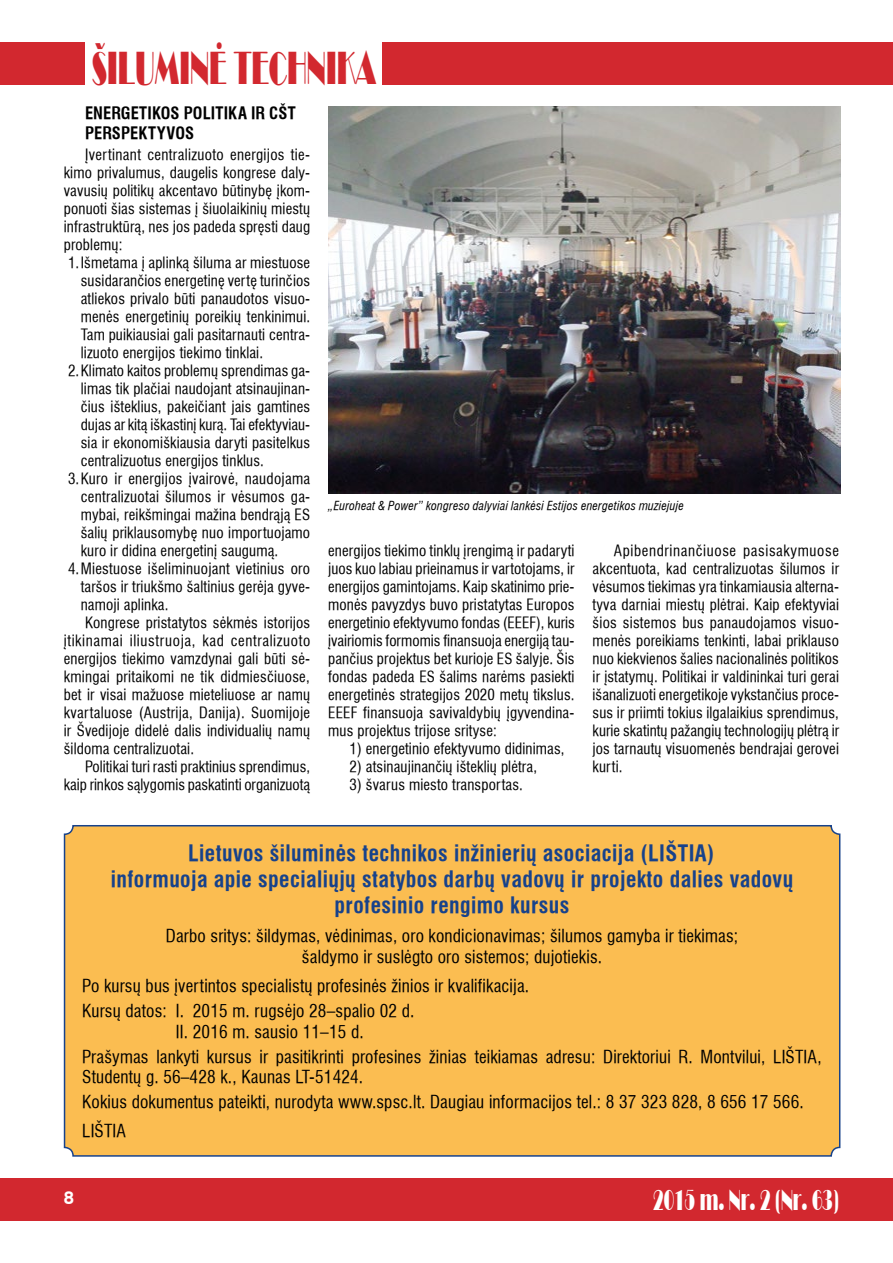
<style>
.page{position:relative;width:893px;height:1263px;background:#fff}
.page>*{position:absolute;margin:0;border:0;box-sizing:border-box;transform-origin:0 0}
.t1{font:48px "Broadway Normal";color:#d2282f;scale:.54 1}
.t2{font:30px "Broadway Normal";color:#fff;scale:.54 1}
.t3{font:700 condensed 21.75px/26.1px "Helvetica LT";letter-spacing:.02em;color:#17428b;text-align:center}
.t4{font:700 18px "Helvetica LT";color:#fff}
.t5{font:condensed 17.25px/24.9px "Helvetica LT";letter-spacing:.01em;color:#000}
.t6{font:700 condensed 16.5px/19.8px "Helvetica LT";letter-spacing:.005em;color:#000}
.t7{font:condensed 15px/18px "Helvetica LT";letter-spacing:.01em;color:#000;text-align:justify}
.t8{font:condensed 15px "Helvetica LT";letter-spacing:.04em;color:#000}
.t9{font:italic condensed 12px "Helvetica LT";letter-spacing:.015em;color:#000}
</style>
<div class="page">
<div style="left:383px;top:43px;width:510px;height:42px;background:#d2282f"></div>
<div style="left:0;top:1178px;width:893px;height:42px;background:#d2282f"></div>
<div style="left:0;top:43px;width:85px;height:42px;background:#d2282f"></div>
<div style="left:65px;top:826px;width:775px;height:330px;background:#fbbd51;border-radius:9px"></div>
<div style="left:64px;top:825px;width:776px;height:332px;border:2px solid #17428b;border-radius:9px"></div>
<img style="left:328px;top:106px;width:512px;height:387px">
<h1 class="t1" style="left:92px;top:40px;width:528px">ÐILUMINË TECHNIKA</h1>
<p class="t6" style="left:85px;top:103px;width:212px">ENERGETIKOS POLITIKA IR CŠT<br>PERSPEKTYVOS</p>
<p class="t7" style="left:85px;top:146px;width:227px">Įvertinant centralizuoto energijos tie-</p>
<p class="t7" style="left:64px;top:164px;width:248px">kimo privalumus, daugelis kongrese daly-</p>
<p class="t7" style="left:64px;top:182px;width:248px">vavusių politikų akcentavo būtinybę įkom-</p>
<p class="t7" style="left:64px;top:200px;width:248px">ponuoti šias sistemas į šiuolaikinių miestų</p>
<p class="t7" style="left:64px;top:218px;width:248px">infrastruktūrą, nes jos padeda spręsti daug</p>
<p class="t7" style="left:64px;top:236px;width:60px">problemų:</p>
<p class="t7" style="left:68px;top:254px;width:244px">1.Išmetama į aplinką šiluma ar miestuose</p>
<p class="t7" style="left:81px;top:272px;width:231px">susidarančios energetinę vertę turinčios</p>
<p class="t7" style="left:81px;top:290px;width:231px">atliekos privalo būti panaudotos visuo-</p>
<p class="t7" style="left:81px;top:308px;width:231px">menės energetinių poreikių tenkinimui.</p>
<p class="t7" style="left:81px;top:326px;width:231px">Tam puikiausiai gali pasitarnauti centra-</p>
<p class="t7" style="left:81px;top:344px;width:184px">lizuoto energijos tiekimo tinklai.</p>
<p class="t7" style="left:68px;top:362px;width:244px">2.Klimato kaitos problemų sprendimas ga-</p>
<p class="t7" style="left:81px;top:380px;width:231px">limas tik plačiai naudojant atsinaujinan-</p>
<p class="t7" style="left:81px;top:398px;width:231px">čius išteklius, pakeičiant jais gamtines</p>
<p class="t7" style="left:81px;top:416px;width:231px">dujas ar kitą iškastinį kurą. Tai efektyviau-</p>
<p class="t7" style="left:81px;top:434px;width:231px">sia ir ekonomiškiausia daryti pasitelkus</p>
<p class="t7" style="left:81px;top:452px;width:185px">centralizuotus energijos tinklus.</p>
<p class="t7" style="left:68px;top:470px;width:244px">3.Kuro ir energijos įvairovė, naudojama</p>
<p class="t7" style="left:81px;top:488px;width:231px">centralizuotai šilumos ir vėsumos ga-</p>
<p class="t7" style="left:81px;top:506px;width:231px">mybai, reikšmingai mažina bendrąją ES</p>
<p class="t7" style="left:81px;top:524px;width:231px">šalių priklausomybę nuo importuojamo</p>
<p class="t7" style="left:81px;top:542px;width:199px">kuro ir didina energetinį saugumą.</p>
<p class="t7" style="left:68px;top:560px;width:244px">4.Miestuose išeliminuojant vietinius oro</p>
<p class="t7" style="left:81px;top:578px;width:231px">taršos ir triukšmo šaltinius gerėja gyve-</p>
<p class="t7" style="left:81px;top:596px;width:89px">namoji aplinka.</p>
<p class="t7" style="left:85px;top:614px;width:227px">Kongrese pristatytos sėkmės istorijos</p>
<p class="t8" style="left:64px;top:631px;width:248px">įtikinamai iliustruoja, kad centralizuoto</p>
<p class="t7" style="left:64px;top:650px;width:248px">energijos tiekimo vamzdynai gali būti sė-</p>
<p class="t7" style="left:64px;top:668px;width:248px">kmingai pritaikomi ne tik didmiesčiuose,</p>
<p class="t7" style="left:64px;top:686px;width:248px">bet ir visai mažuose mieteliuose ar namų</p>
<p class="t7" style="left:64px;top:704px;width:248px">kvartaluose (Austrija, Danija). Suomijoje</p>
<p class="t7" style="left:64px;top:722px;width:248px">ir Švedijoje didelė dalis individualių namų</p>
<p class="t7" style="left:64px;top:740px;width:132px">šildoma centralizuotai.</p>
<p class="t7" style="left:85px;top:758px;width:227px">Politikai turi rasti praktinius sprendimus,</p>
<p class="t7" style="left:64px;top:776px;width:248px">kaip rinkos sąlygomis paskatinti organizuotą</p>
<p class="t9" style="left:328px;top:498px;width:357px">„Euroheat &amp; Power” kongreso dalyviai lankėsi Estijos energetikos muziejuje</p>
<p class="t7" style="left:328px;top:542px;width:248px">energijos tiekimo tinklų įrengimą ir padaryti juos kuo labiau prieinamus ir vartotojams, ir energijos gamintojams. Kaip skatinimo prie&shy;monės pavyzdys buvo pristatytas Europos energetinio efektyvumo fondas (EEEF), kuris įvairiomis formomis finansuoja energiją tau&shy;pančius projektus bet kurioje ES šalyje. Šis fondas padeda ES šalims narėms pasiekti energetinės strategijos 2020 metų tikslus.<br>EEEF finansuoja savivaldybių įgyvendina&shy;mus projektus trijose srityse:</p>
<p class="t7" style="left:349px;top:740px;width:217px">1) energetinio efektyvumo didinimas,</p>
<p class="t7" style="left:349px;top:758px;width:189px">2) atsinaujinančių išteklių plėtra,</p>
<p class="t7" style="left:349px;top:776px;width:175px">3) švarus miesto transportas.</p>
<p class="t7" style="left:593px;top:542px;width:248px;text-indent:21px">Apibendrinančiuose pasisakymuose akcentuota, kad centralizuotas šilumos ir vėsumos tiekimas yra tinkamiausia alterna&shy;tyva darniai miestų plėtrai. Kaip efektyviai šios sistemos bus panaudojamos visuo&shy;menės poreikiams tenkinti, labai priklauso nuo kiekvienos šalies nacionalinės politikos ir įstatymų. Politikai ir valdininkai turi gerai išanalizuoti energetikoje vykstančius proce&shy;sus ir priimti tokius ilgalaikius sprendimus, kurie skatintų pažangių technologijų plėtrą ir jos tarnautų visuomenės bendrajai gerovei kurti.</p>
<h3 class="t3" style="left:111px;top:840px;width:684px">Lietuvos šiluminės technikos inžinierių asociacija (LIŠTIA)<br>informuoja apie specialiųjų statybos darbų vadovų ir projekto dalies vadovų profesinio rengimo kursus</h3>
<p class="t5" style="left:166px;top:925px;width:574px;line-height:20.7px;text-align:center">Darbo sritys: šildymas, vėdinimas, oro kondicionavimas; šilumos gamyba ir tiekimas; šaldymo ir suslėgto oro sistemos; dujotiekis.</p>
<p class="t5" style="left:82px;top:973px;width:448px">Po kursų bus įvertintos specialistų profesinės žinios ir kvalifikacija.<br>Kursų datos: I. 2015 m. rugsėjo 28–spalio 02 d.</p>
<p class="t5" style="left:82px;top:1019px;width:741px;text-indent:94px">II. 2016 m. sausio 11–15 d.<br>Prašymas lankyti kursus ir pasitikrinti profesines žinias teikiamas adresu: Direktoriui R. Montvilui, LIŠTIA,</p>
<p class="t5" style="left:82px;top:1064px;width:723px">Studentų g. 56–428 k., Kaunas LT-51424.<br>Kokius dokumentus pateikti, nurodyta www.spsc.lt. Daugiau informacijos tel.: 8 37 323 828, 8 656 17 566.</p>
<p class="t5" style="left:82px;top:1119px;width:45px">LIŠTIA</p>
<p class="t4" style="left:64px;top:1187px;width:12px">8</p>
<h2 class="t2" style="left:653px;top:1182px;width:345px">2015 m. Nr. 2 (Nr. 63)</h2>
</div>
